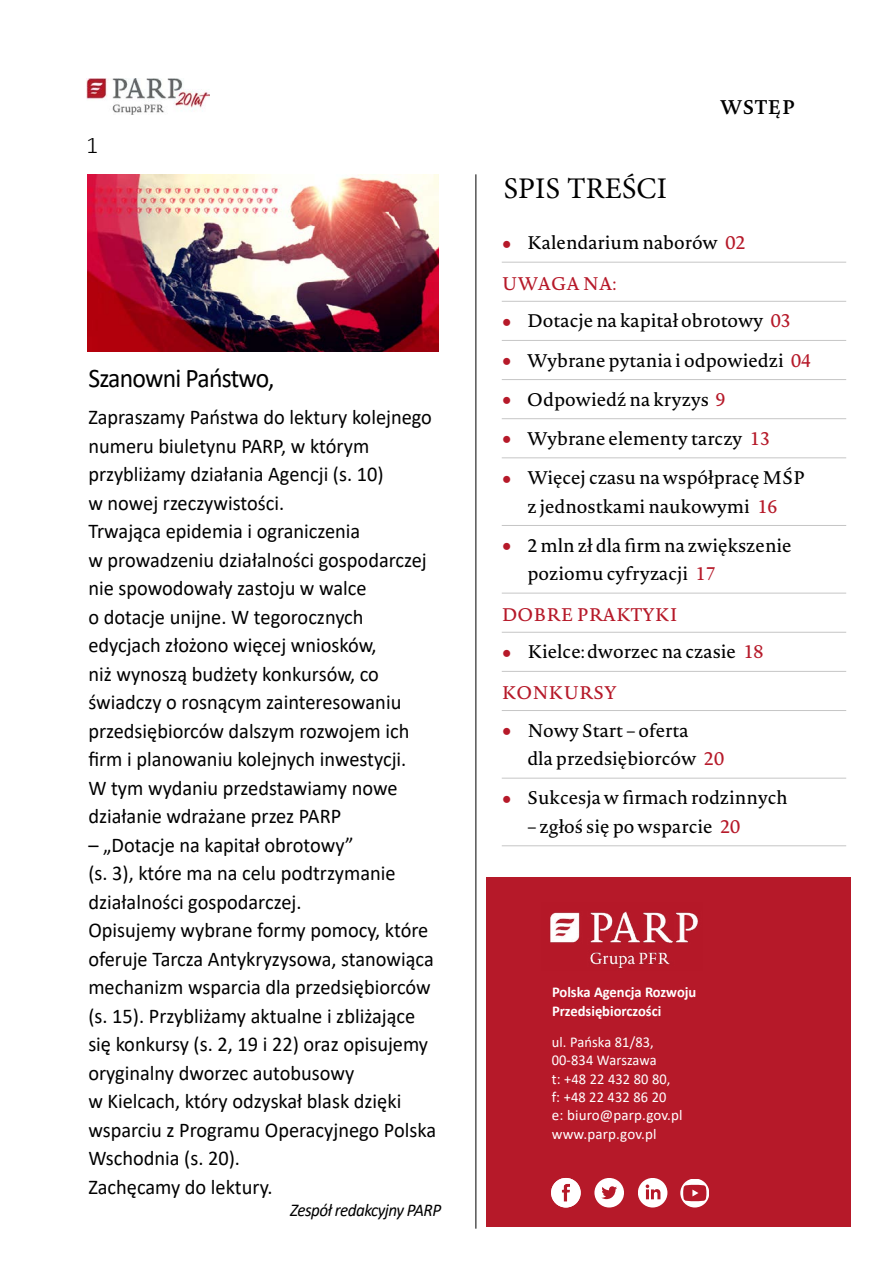
<style>
.page{position:relative;width:893px;height:1263px;background:#fff}
.page>*{position:absolute;margin:0;border:0;box-sizing:border-box;transform-origin:0 0}
.t1{font:30px "Minion Pro";letter-spacing:.01em;color:#000}
.t2{font:27px "Calibri";letter-spacing:-.03em;color:#000;scale:.95 1}
.t3{font:300 24px "Calibri";color:#000}
.t4{font:21px/28.5px "Calibri";color:#000}
.t5{font:600 19.5px "Novel Pro";letter-spacing:.01em;color:#000}
.t6{font:18px/28.5px "Novel Pro";color:#000}
.t7{font:18px "Novel Pro";color:#b61929}
.t8{font:italic 18px "Calibri";letter-spacing:-.03em;color:#000;scale:.95 1}
.t9{font:15px/18.3px "Calibri";letter-spacing:.01em;color:#fff;scale:.96 1}
.t10{font:700 15px/19.5px "Calibri";color:#fff}
.s1{color:#b61929}
</style>
<div class="page">
<hr style="left:502px;top:845px;width:344px;height:1px;background:#c6c6c6">
<hr style="left:502px;top:778px;width:344px;height:1px;background:#c6c6c6">
<hr style="left:502px;top:710px;width:344px;height:1px;background:#c6c6c6">
<hr style="left:502px;top:671px;width:344px;height:1px;background:#c6c6c6">
<hr style="left:502px;top:632px;width:344px;height:1px;background:#c6c6c6">
<hr style="left:502px;top:593px;width:344px;height:1px;background:#c6c6c6">
<hr style="left:502px;top:525px;width:344px;height:1px;background:#c6c6c6">
<hr style="left:502px;top:458px;width:344px;height:1px;background:#c6c6c6">
<hr style="left:502px;top:418px;width:344px;height:1px;background:#c6c6c6">
<hr style="left:502px;top:340px;width:344px;height:1px;background:#c6c6c6">
<hr style="left:502px;top:301px;width:344px;height:1px;background:#c6c6c6">
<hr style="left:502px;top:262px;width:344px;height:1px;background:#c6c6c6">
<hr style="left:475px;top:174px;width:1px;height:1055px;background:#000">
<hr style="left:502px;top:379px;width:344px;height:1px;background:#c6c6c6">
<img style="left:87px;top:79px;width:122px;height:35px">
<img style="left:87px;top:174px;width:351px;height:177px">
<div style="left:486px;top:878px;width:364px;height:348px;background:#b61929"></div>
<img style="left:550px;top:911px;width:148px;height:58px">
<svg style="left:551px;top:1178px;width:30px;height:29px"></svg>
<svg style="left:594px;top:1178px;width:30px;height:29px"></svg>
<svg style="left:638px;top:1178px;width:29px;height:29px"></svg>
<svg style="left:680px;top:1179px;width:29px;height:28px"></svg>
<p class="t3" style="left:86px;top:130px;width:14px">1</p>
<p class="t2" style="left:88px;top:359px;width:197px">Szanowni Państwo,</p>
<p class="t4" style="left:88px;top:402px;width:345px">Zapraszamy Państwa do lektury kolejnego numeru biuletynu PARP, w którym przybliżamy działania Agencji (s. 10)<br>w nowej rzeczywistości.<br>Trwająca epidemia i ograniczenia<br>w prowadzeniu działalności gospodarczej nie spowodowały zastoju w walce</p>
<p class="t4" style="left:88px;top:602px;width:277px">o dotacje unijne. W tegorocznych</p>
<p class="t4" style="left:88px;top:630px;width:323px">edycjach złożono więcej wniosków,<br>niż wynoszą budżety konkursów, co świadczy o rosnącym zainteresowaniu przedsiębiorców dalszym rozwojem ich firm i planowaniu kolejnych inwestycji.<br>W tym wydaniu przedstawiamy nowe działanie wdrażane przez PARP</p>
<p class="t4" style="left:88px;top:830px;width:267px">– „Dotacje na kapitał obrotowy”</p>
<p class="t4" style="left:88px;top:858px;width:309px">(s. 3), które ma na celu podtrzymanie</p>
<p class="t4" style="left:88px;top:887px;width:347px">działalności gospodarczej.<br>Opisujemy wybrane formy pomocy, które oferuje Tarcza Antykryzysowa, stanowiąca mechanizm wsparcia dla przedsiębiorców</p>
<p class="t4" style="left:88px;top:1001px;width:328px">(s. 15). Przybliżamy aktualne i zbliżające</p>
<p class="t4" style="left:88px;top:1029px;width:349px">się konkursy (s. 2, 19 i 22) oraz opisujemy oryginalny dworzec autobusowy<br>w Kielcach, który odzyskał blask dzięki wsparciu z Programu Operacyjnego Polska<br>Wschodnia (s. 20).<br>Zachęcamy do lektury.</p>
<p class="t8" style="left:290px;top:1198px;width:160px">Zespół redakcyjny PARP</p>
<h1 class="t5" style="left:720px;top:93px;width:77px">WSTĘP</h1>
<h2 class="t1" style="left:504px;top:169px;width:165px">SPIS TREŚCI</h2>
<p class="t6" style="left:527px;top:228px;width:220px">Kalendarium naborów <span class="s1">02</span></p>
<p class="t7" style="left:502px;top:270px;width:116px">UWAGA NA:</p>
<p class="t6" style="left:527px;top:306px;width:265px">Dotacje na kapitał obrotowy <span class="s1">03</span></p>
<p class="t6" style="left:527px;top:345px;width:286px">Wybrane pytania i odpowiedzi <span class="s1">04</span></p>
<p class="t6" style="left:527px;top:384px;width:200px">Odpowiedź na kryzys <span class="s1">9</span></p>
<p class="t6" style="left:527px;top:424px;width:244px">Wybrane elementy tarczy <span class="s1">13</span></p>
<p class="t6" style="left:527px;top:463px;width:279px">Więcej czasu na współpracę MŚP z jednostkami naukowymi <span class="s1">16</span></p>
<p class="t6" style="left:527px;top:530px;width:266px">2 mln zł dla frm na zwiększenie poziomu cyfryzacji <span class="s1">17</span></p>
<p class="t7" style="left:502px;top:601px;width:177px">DOBRE PRKTYKI</p>
<p class="t6" style="left:527px;top:637px;width:238px">Kielce: dworzec na czasie <span class="s1">18</span></p>
<p class="t7" style="left:502px;top:679px;width:116px">KONKURSY</p>
<p class="t6" style="left:527px;top:715px;width:198px">Nowy Start – oferta<br>dla przedsiębiorców <span class="s1">20</span></p>
<p class="t6" style="left:527px;top:783px;width:262px">Sukcesja w frmach rodzinnych</p>
<p class="t6" style="left:527px;top:811px;width:214px">– zgłoś się po wsparcie <span class="s1">20</span></p>
<p class="t10" style="left:552px;top:982px;width:146px">Polska Agencja Rozwoju<br>Przedsiębiorczości</p>
<p class="t9" style="left:552px;top:1032px;width:138px">ul. Pańska 81/83,<br>00-834 Warszawa<br>t: +48 22 432 80 80, f: +48 22 432 86 20<br>e: biuro@parp.gov.pl www.parp.gov.pl</p>
</div>
